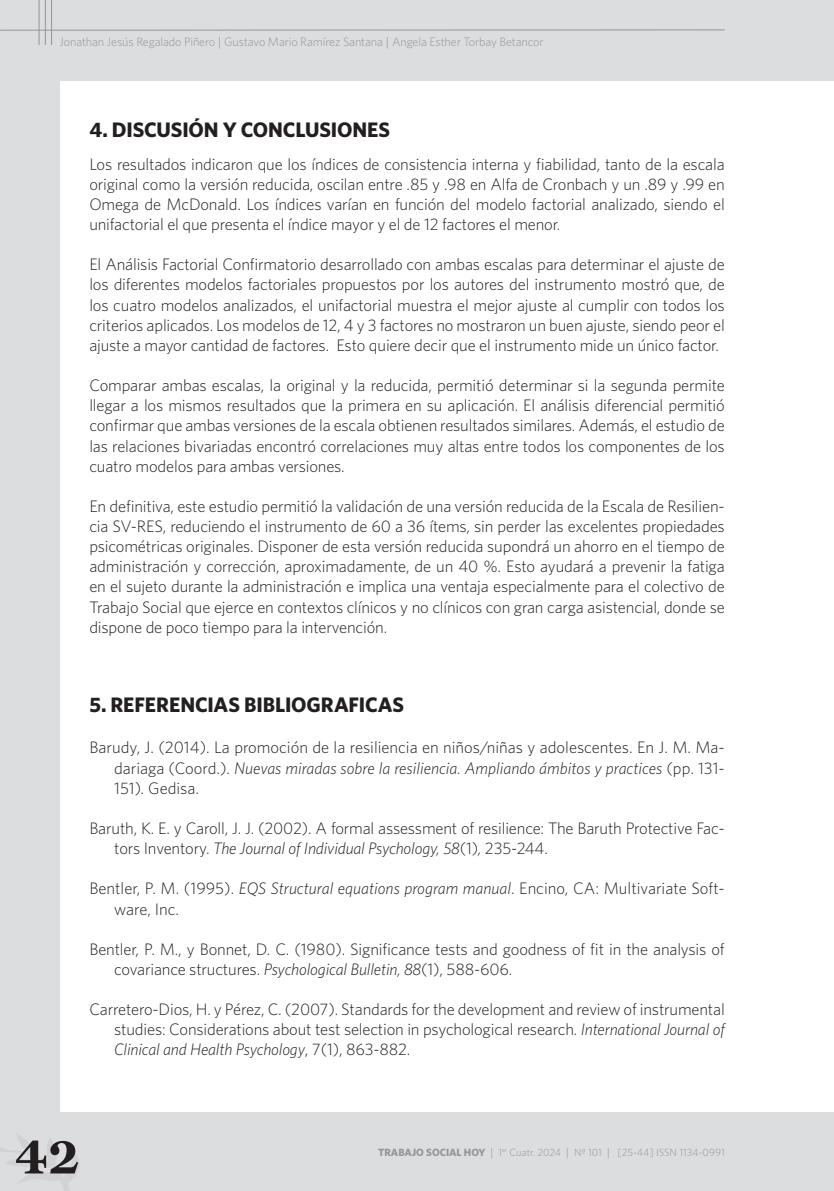
<style>
.page{position:relative;width:834px;height:1191px;background:#fff}
.page>*{position:absolute;margin:0;border:0;box-sizing:border-box;transform-origin:0 0}
.t1{font:700 52.5px "Miller Text";color:#231f20}
.t2{font:700 21px "Whitney";letter-spacing:-.005em;color:#231f20}
.t3{font:300 16.62px/20.1px "Whitney";letter-spacing:-.01em;color:#231f20;text-align:justify}
.t4{font:300 12.25px "Whitney";letter-spacing:-.01em;color:#939598}
.t5{font:300 10.5px "Whitney";color:#939598}
.s1{font-family:"Miller Text";font-weight:400}
.s2{font-style:italic}
.s3{font-weight:700}
</style>
<div class="page">
<div style="left:0;top:0;width:833px;height:1191px;background:#dcdddf"></div>
<div style="left:60px;top:81px;width:773px;height:1030px;background:#fff"></div>
<svg style="left:0;top:1134px;width:79px;height:57px"></svg>
<hr style="left:39px;top:0;width:1px;height:45px;background:#939598">
<hr style="left:0;top:30px;width:724px;height:1px;background:#939598">
<hr style="left:45px;top:0;width:1px;height:45px;background:#939598">
<hr style="left:51px;top:0;width:1px;height:45px;background:#939598">
<p class="t4" style="left:60px;top:34px;width:485px">Jonathan Jesús Regalado Piñero <span class="s1">|</span> Gustavo Mario Ramírez Santana <span class="s1">|</span> Angela Esther Torbay Betancor</p>
<p class="t2" style="left:89px;top:116px;width:302px">4. DISCUSIÓN Y CONCLUSIONES</p>
<p class="t3" style="left:89px;top:153px;width:637px">Los resultados indicaron que los índices de consistencia interna y fiabilidad, tanto de la escala original como la versión reducida, oscilan entre .85 y .98 en Alfa de Cronbach y un .89 y .99 en Omega de McDonald. Los índices varían en función del modelo factorial analizado, siendo el unifactorial el que presenta el índice mayor y el de 12 factores el menor.</p>
<p class="t3" style="left:89px;top:254px;width:637px">El Análisis Factorial Confirmatorio desarrollado con ambas escalas para determinar el ajuste de los diferentes modelos factoriales propuestos por los autores del instrumento mostró que, de los cuatro modelos analizados, el unifactorial muestra el mejor ajuste al cumplir con todos los criterios aplicados. Los modelos de 12, 4 y 3 factores no mostraron un buen ajuste, siendo peor el ajuste a mayor cantidad de factores. Esto quiere decir que el instrumento mide un único factor.</p>
<p class="t3" style="left:89px;top:375px;width:637px">Comparar ambas escalas, la original y la reducida, permitió determinar si la segunda permite llegar a los mismos resultados que la primera en su aplicación. El análisis diferencial permitió confirmar que ambas versiones de la escala obtienen resultados similares. Además, el estudio de las relaciones bivariadas encontró correlaciones muy altas entre todos los componentes de los cuatro modelos para ambas versiones.</p>
<p class="t3" style="left:89px;top:495px;width:637px">En definitiva, este estudio permitió la validación de una versión reducida de la Escala de Resilien&shy;cia SV-RES, reduciendo el instrumento de 60 a 36 ítems, sin perder las excelentes propiedades psicométricas originales. Disponer de esta versión reducida supondrá un ahorro en el tiempo de administración y corrección, aproximadamente, de un 40 %. Esto ayudará a prevenir la fatiga en el sujeto durante la administración e implica una ventaja especialmente para el colectivo de Trabajo Social que ejerce en contextos clínicos y no clínicos con gran carga asistencial, donde se dispone de poco tiempo para la intervención.</p>
<p class="t2" style="left:89px;top:691px;width:316px">5. REFERENCIAS BIBLIOGRAFICAS</p>
<p class="t3" style="left:114px;top:737px;width:612px;text-indent:-25px">Barudy, J. (2014). La promoción de la resiliencia en niños/niñas y adolescentes. En J. M. Ma&shy;dariaga (Coord.). <span class="s2">Nuevas miradas sobre la resiliencia. Ampliando ámbitos y practices</span> (pp. 131- 151)<span class="s2">.</span> Gedisa.</p>
<p class="t3" style="left:114px;top:817px;width:612px;text-indent:-25px">Baruth, K. E. y Caroll, J. J. (2002). A formal assessment of resilience: The Baruth Protective Fac&shy;tors Inventory. <span class="s2">The Journal of Individual Psychology, 58</span>(1)<span class="s2">,</span> 235-244.</p>
<p class="t3" style="left:114px;top:878px;width:612px;text-indent:-25px">Bentler, P. M. (1995). <span class="s2">EQS Structural equations program manual</span>. Encino, CA: Multivariate Soft&shy;ware, Inc.</p>
<p class="t3" style="left:114px;top:938px;width:612px;text-indent:-25px">Bentler, P. M., y Bonnet, D. C. (1980). Significance tests and goodness of fit in the analysis of covariance structures. <span class="s2">Psychological Bulletin, 88</span>(1), 588-606.</p>
<p class="t3" style="left:114px;top:998px;width:612px;text-indent:-25px">Carretero-Dios, H. y Pérez, C. (2007). Standards for the development and review of instrumental studies: Considerations about test selection in psychological research. <span class="s2">International Journal of Clinical and Health Psychology</span>, 7(1), 863-882.</p>
<h1 class="t1" style="left:15px;top:1124px;width:66px">42</h1>
<p class="t5" style="left:378px;top:1145px;width:348px"><span class="s3">TRABAJO SOCIAL HOY</span> <span class="s1">|</span> 1<sup>er</sup> Cuatr. 2024 <span class="s1">|</span> Nº 101 <span class="s1">|</span> [25-44] ISSN 1134-0991</p>
</div>
